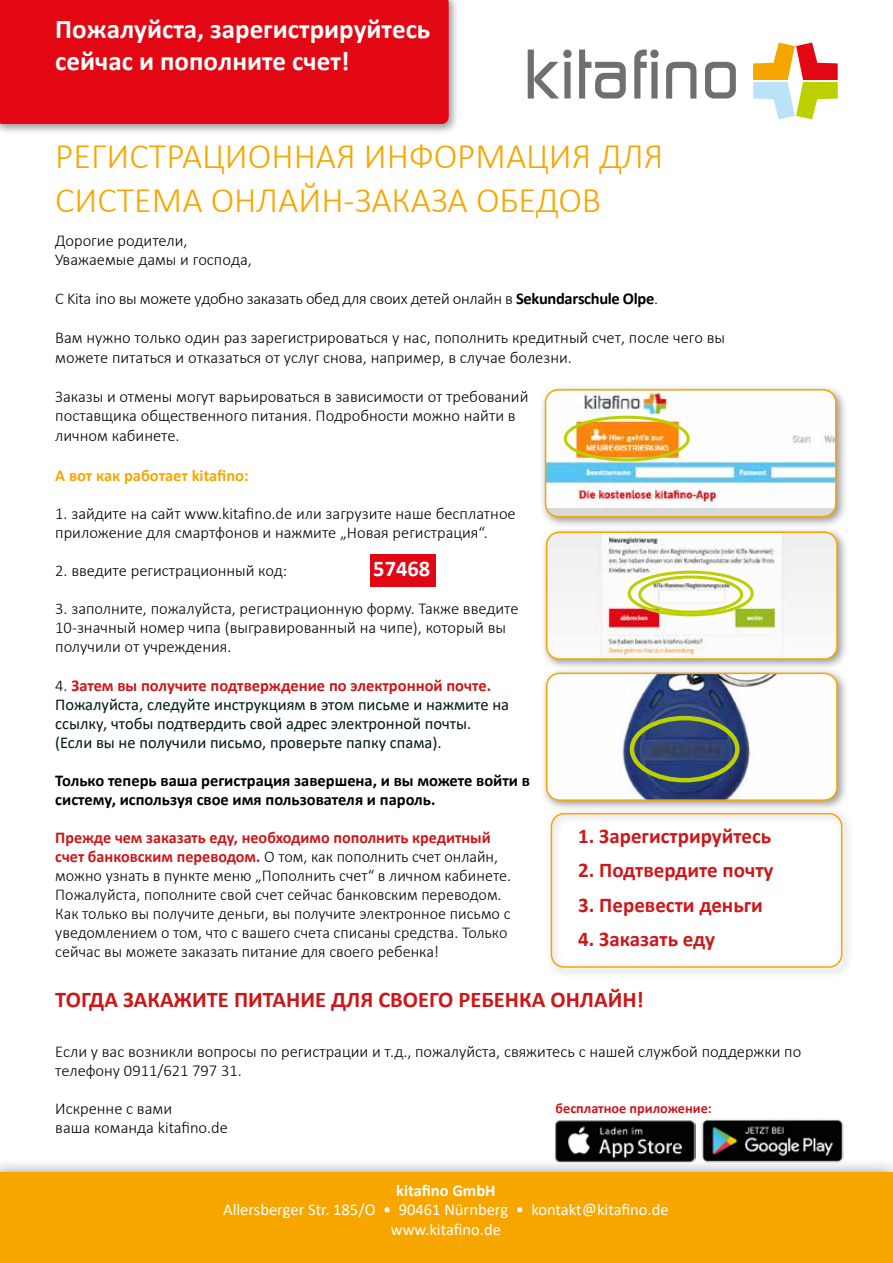
<style>
.page{position:relative;width:893px;height:1263px;background:#fff}
.page>*{position:absolute;margin:0;border:0;box-sizing:border-box;transform-origin:0 0}
.t1{font:300 36px/43.2px "Calibri";color:#f7a600}
.t2{font:700 27px/32.1px "Calibri";color:#fff}
.t3{font:700 22.5px "Calibri";color:#cd1719}
.t4{font:700 22.5px "Calibri";color:#fff}
.t5{font:700 21px "Calibri";color:#cd1719}
.t6{font:300 16.5px/19px "Calibri";color:#000}
.t7{font:16.5px/19px "Calibri";color:#031719}
.t8{font:700 16.5px/19px "Calibri";color:#000}
.t9{font:300 16.5px "Calibri";letter-spacing:-.02em;color:#000}
.t10{font:16.5px/19.8px "Calibri";color:#fff;text-align:center}
.t11{font:700 16.5px "Calibri";color:#f7a600}
.t12{font:700 16.5px "Calibri";color:#fff}
.t13{font:700 14.25px "Calibri";color:#cd1719}
.s1{font-weight:700}
.s2{font-weight:700;font-size:22.5px;color:#fff}
.s3{font-weight:300;color:#000}
.s4{font-weight:700;color:#cd1719}
</style>
<div class="page">
<div style="left:370px;top:554px;width:66px;height:32px;background:#e30613"></div>
<div style="left:0;top:1158px;width:893px;height:105px;background:#000;opacity:.4"></div>
<div style="left:0;top:1172px;width:892px;height:91px;background:#f7a600"></div>
<svg style="left:528px;top:50px;width:44px;height:49px"></svg>
<svg style="left:579px;top:50px;width:47px;height:49px"></svg>
<svg style="left:634px;top:50px;width:25px;height:49px"></svg>
<svg style="left:666px;top:62px;width:30px;height:37px"></svg>
<svg style="left:705px;top:62px;width:31px;height:37px"></svg>
<svg style="left:753px;top:43px;width:85px;height:76px"></svg>
<div style="left:0;top:0;width:460px;height:135px;background:#000;opacity:.4"></div>
<div style="left:0;top:0;width:449px;height:124px;background:#e30613"></div>
<img style="left:555px;top:1120px;width:136px;height:42px">
<img style="left:691px;top:1119px;width:163px;height:53px">
<div style="left:540px;top:384px;width:308px;height:145px;background:#000;opacity:.4"></div>
<img style="left:545px;top:390px;width:291px;height:127px">
<div style="left:545px;top:389px;width:292px;height:128px;border:2px solid #f7a600;border-radius:13px"></div>
<div style="left:564px;top:416px;width:126px;height:45px;border:3px solid #bccf00;border-radius:50%"></div>
<div style="left:541px;top:526px;width:308px;height:145px;background:#000;opacity:.4"></div>
<img style="left:547px;top:532px;width:290px;height:127px">
<div style="left:546px;top:531px;width:292px;height:129px;border:2px solid #f7a600;border-radius:13px"></div>
<div style="left:638px;top:575px;width:105px;height:39px;border:3px solid #bccf00;border-radius:50%"></div>
<div style="left:545px;top:808px;width:309px;height:171px;background:#000;opacity:.4"></div>
<div style="left:551px;top:813px;width:291px;height:155px;border:2px solid #f7a600;border-radius:13px"></div>
<div style="left:628px;top:571px;width:126px;height:45px;border:3px solid #bccf00;border-radius:50%"></div>
<div style="left:541px;top:667px;width:308px;height:145px;background:#000;opacity:.4"></div>
<img style="left:547px;top:673px;width:290px;height:127px">
<div style="left:546px;top:673px;width:292px;height:128px;border:2px solid #f7a600;border-radius:13px"></div>
<div style="left:630px;top:716px;width:110px;height:66px;border:4px solid #bccf00;border-radius:50%"></div>
<h2 class="t2" style="left:55px;top:13px;width:377px">Пожалуйста, зарегистрируйтесь сейчас и пополните счет!</h2>
<h1 class="t1" style="left:55px;top:134px;width:610px">РЕГИСТРАЦИОННАЯ ИНФОРМАЦИЯ ДЛЯ<br>СИСТЕМА ОНЛАЙН-ЗАКАЗА ОБЕДОВ</h1>
<p class="t6" style="left:55px;top:230px;width:198px;line-height:19.5px">Дорогие родители,<br>Уважаемые дамы и господа,</p>
<p class="t9" style="left:55px;top:289px;width:604px">С Kita ino вы можете удобно заказать обед для своих детей онлайн в <span class="s1">Sekundarschule Olpe</span>.</p>
<p class="t6" style="left:55px;top:328px;width:671px;line-height:19.5px">Вам нужно только один раз зарегистрироваться у нас, пополнить кредитный счет, после чего вы можете питаться и отказаться от услуг снова, например, в случае болезни.</p>
<p class="t6" style="left:55px;top:386px;width:475px;line-height:19.5px">Заказы и отмены могут варьироваться в зависимости от требований поставщика общественного питания. Подробности можно найти в личном кабинете.</p>
<p class="t11" style="left:55px;top:464px;width:195px">А вот как работает kitafino:</p>
<p class="t6" style="left:55px;top:504px;width:462px">1. зайдите на сайт www.kitafino.de или загрузите наше бесплатное приложение для смартфонов и нажмите „Новая регистрация“.</p>
<p class="t6" style="left:55px;top:561px;width:257px">2. введите регистрационный код: <span class="s2">X</span></p>
<h3 class="t4" style="left:373px;top:553px;width:59px">57468</h3>
<p class="t6" style="left:55px;top:599px;width:465px">3. заполните, пожалуйста, регистрационную форму. Также введите<br>10-значный номер чипа (выгравированный на чипе), который вы получили от учреждения.</p>
<p class="t7" style="left:55px;top:675px;width:455px"><span class="s3">4.</span> <span class="s4">Затем вы получите подтверждение по электронной почте.<br></span>Пожалуйста, следуйте инструкциям в этом письме и нажмите на ссылку, чтобы подтвердить свой адрес электронной почты. (Если вы не получили письмо, проверьте папку спама).</p>
<p class="t8" style="left:55px;top:770px;width:476px">Только теперь ваша регистрация завершена, и вы можете войти в систему, используя свое имя пользователя и пароль.</p>
<p class="t6" style="left:55px;top:828px;width:457px"><span class="s4">Прежде чем заказать еду, необходимо пополнить кредитный счет банковским переводом.</span> О том, как пополнить счет онлайн, можно узнать в пункте меню „Пополнить счет“ в личном кабинете.<br>Пожалуйста, пополните свой счет сейчас банковским переводом.<br>Как только вы получите деньги, вы получите электронное письмо с уведомлением о том, что с вашего счета списаны средства. Только сейчас вы можете заказать питание для своего ребенка!</p>
<h3 class="t3" style="left:55px;top:983px;width:590px">ТОГДА ЗАКАЖИТЕ ПИТАНИЕ ДЛЯ СВОЕГО РЕБЕНКА ОНЛАЙН!</h3>
<p class="t6" style="left:55px;top:1042px;width:748px">Если у вас возникли вопросы по регистрации и т.д., пожалуйста, свяжитесь с нашей службой поддержки по телефону 0911/621 797 31.</p>
<p class="t6" style="left:55px;top:1099px;width:174px">Искренне с вами<br>ваша команда kitafino.de</p>
<p class="t5" style="left:578px;top:821px;width:194px">1. Зарегистрируйтесь</p>
<p class="t5" style="left:578px;top:855px;width:197px">2. Подтвердите почту</p>
<p class="t5" style="left:578px;top:890px;width:186px">3. Перевести деньги</p>
<p class="t5" style="left:578px;top:924px;width:138px">4. Заказать еду</p>
<p class="t13" style="left:556px;top:1098px;width:158px">бесплатное приложение:</p>
<p class="t12" style="left:396px;top:1178px;width:101px">kitafino GmbH</p>
<p class="t10" style="left:223px;top:1200px;width:447px">Allersberger Str. 185/O • 90461 Nürnberg • kontakt@kitafino.de www.kitafino.de</p>
</div>
